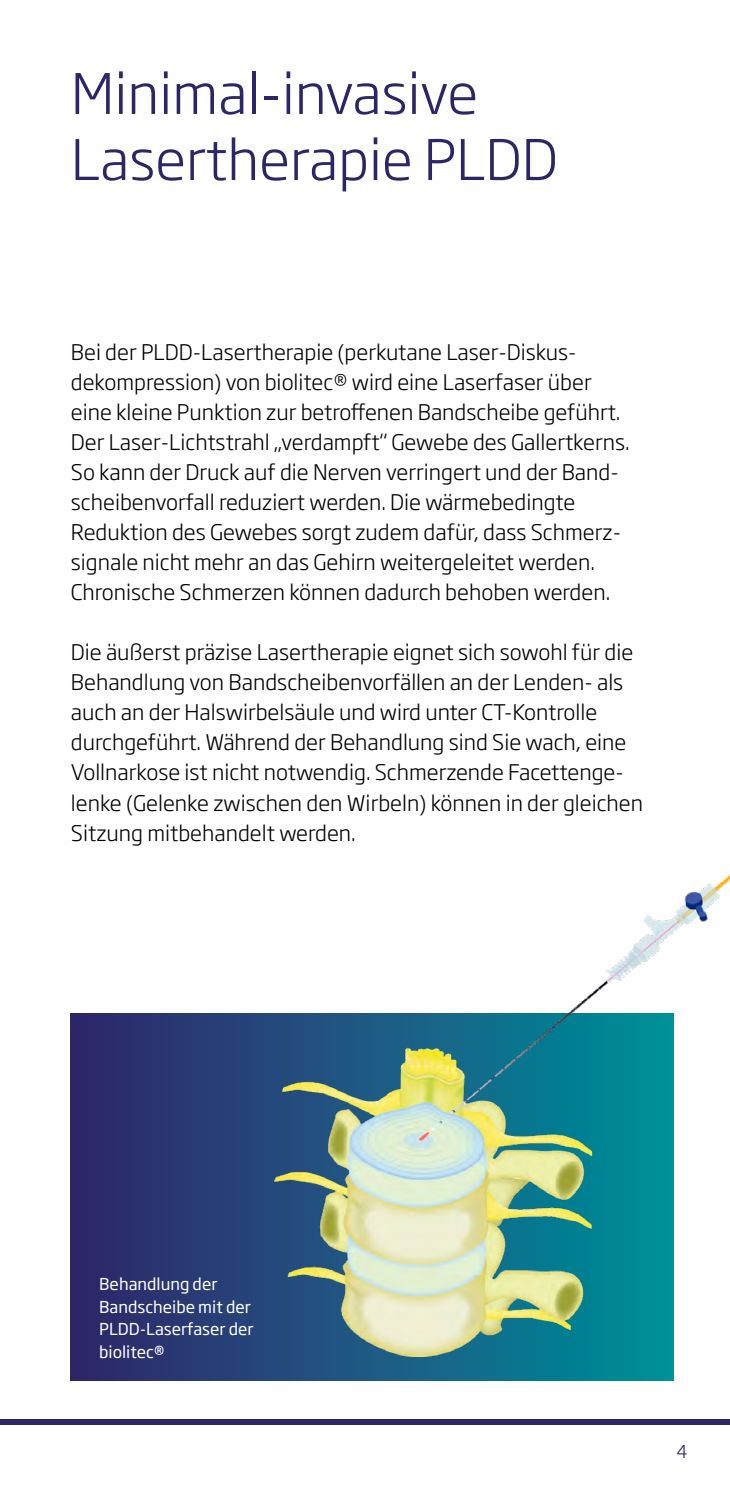
<style>
.page{position:relative;width:730px;height:1489px;background:#fff}
.page>*{position:absolute;margin:0;border:0;box-sizing:border-box;transform-origin:0 0}
.t1{font:300 55px/66px "Soho Gothic Pro";color:#2c2568}
.t2{font:300 21.25px/30px "Soho Gothic Pro";color:#000}
.t3{font:300 17.5px "Soho Gothic Pro";color:#2c2568}
.t4{font:16.25px/22.5px "Soho Gothic Pro";color:#fff}
</style>
<div class="page">
<div style="left:0;top:1418px;width:730px;height:6px;background:#2c2568"></div>
<div style="left:71px;top:1013px;width:602px;height:367px;background:linear-gradient(to right,#35246b,#00919a)"></div>
<img style="left:275px;top:874px;width:455px;height:481px">
<h1 class="t1" style="left:71px;top:57px;width:489px">Minimal-invasive<br>Lasertherapie PLDD</h1>
<p class="t2" style="left:71px;top:336px;width:560px">Bei der PLDD-Lasertherapie (perkutane Laser-Diskus&shy;dekompression) von biolitec® wird eine Laserfaser über eine kleine Punktion zur betroffenen Bandscheibe geführt.<br>Der Laser-Lichtstrahl „verdampft“ Gewebe des Gallertkerns.<br>So kann der Druck auf die Nerven verringert und der Band&shy;scheibenvorfall reduziert werden. Die wärmebedingte Reduktion des Gewebes sorgt zudem dafür, dass Schmerz&shy;signale nicht mehr an das Gehirn weitergeleitet werden.<br>Chronische Schmerzen können dadurch behoben werden.</p>
<p class="t2" style="left:71px;top:636px;width:574px">Die äußerst präzise Lasertherapie eignet sich sowohl für die Behandlung von Bandscheibenvorfällen an der Lenden- als auch an der Halswirbelsäule und wird unter CT-Kontrolle durchgeführt. Während der Behandlung sind Sie wach, eine Vollnarkose ist nicht notwendig. Schmerzende Facettenge&shy;lenke (Gelenke zwischen den Wirbeln) können in der gleichen Sitzung mitbehandelt werden.</p>
<p class="t4" style="left:99px;top:1271px;width:156px">Behandlung der<br>Bandscheibe mit der<br>PLDD-Laserfaser der biolitec®</p>
<p class="t3" style="left:677px;top:1437px;width:13px">4</p>
</div>
